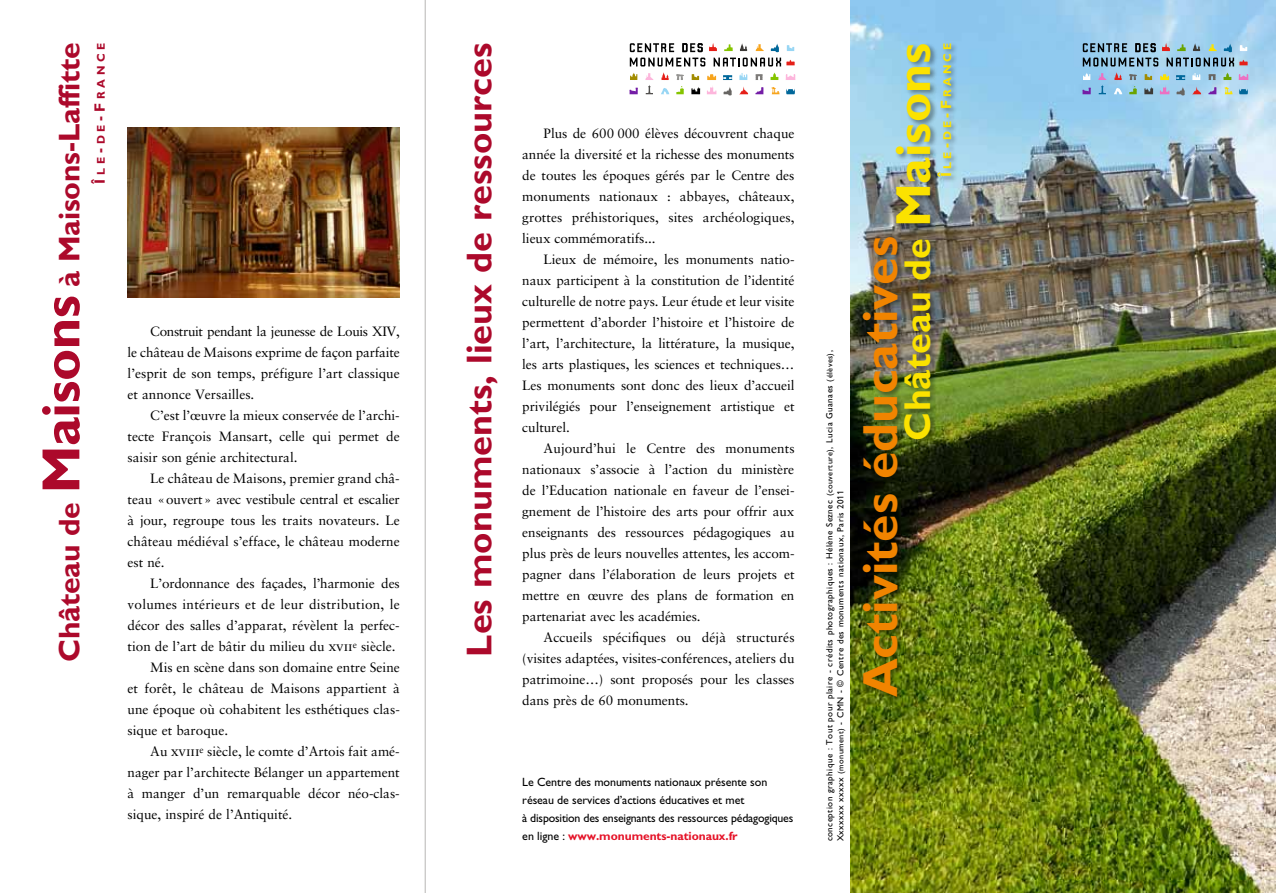
<style>
.page{position:relative;width:1276px;height:893px;background:#fff}
.page>*{position:absolute;margin:0;border:0;box-sizing:border-box;transform-origin:0 0}
.t1{font:700 49.5px "Gill Sans Std";color:#f18400}
.t2{font:700 37.5px "Gill Sans Std";letter-spacing:.005em;color:#fbe200}
.t3{font:700 36px "Gill Sans Std";color:#ac092b}
.t4{font:700 30px "Gill Sans Std";letter-spacing:-.01em;color:#ac092b}
.t5{font:13.5px/21px "Sabon LT Std";color:#000;text-align:justify}
.t6{font:13.5px "Sabon LT Std";letter-spacing:.02em;color:#000}
.t7{font:12px/18px "Gill Sans Std";letter-spacing:-.005em;color:#000}
.t8{font:700 11.25px "Gill Sans Std";letter-spacing:.335em;color:#ac092b}
.t9{font:700 11.25px "Gill Sans Std";letter-spacing:.285em;color:#fbe200}
.t10{font:9px/10.8px "Gill Sans Std";letter-spacing:.05em;color:#000}
.s1{font-size:54px}
.s2{font-size:15px}
.s3{font-weight:700;color:#e51227}
.s4{font-size:8.25px}
.s5{font-family:"Frutiger LT Std";font-size:8.7px}
.s6{font-size:49.5px}
</style>
<div class="page">
<img style="left:128px;top:128px;width:272px;height:170px">
<img style="left:850px;top:0;width:426px;height:893px">
<svg style="left:786px;top:89px;width:9px;height:5px"></svg>
<svg style="left:724px;top:44px;width:8px;height:7px"></svg>
<svg style="left:661px;top:88px;width:8px;height:6px"></svg>
<svg style="left:723px;top:87px;width:9px;height:8px"></svg>
<svg style="left:661px;top:72px;width:7px;height:8px"></svg>
<svg style="left:676px;top:74px;width:8px;height:6px"></svg>
<svg style="left:755px;top:74px;width:8px;height:6px"></svg>
<svg style="left:707px;top:86px;width:9px;height:8px"></svg>
<svg style="left:691px;top:87px;width:9px;height:7px"></svg>
<svg style="left:739px;top:86px;width:9px;height:8px"></svg>
<svg style="left:676px;top:86px;width:8px;height:8px"></svg>
<svg style="left:771px;top:87px;width:8px;height:7px"></svg>
<svg style="left:723px;top:75px;width:9px;height:5px"></svg>
<svg style="left:629px;top:88px;width:9px;height:6px"></svg>
<svg style="left:707px;top:74px;width:9px;height:6px"></svg>
<svg style="left:770px;top:72px;width:8px;height:8px"></svg>
<svg style="left:785px;top:74px;width:10px;height:6px"></svg>
<svg style="left:739px;top:73px;width:8px;height:7px"></svg>
<svg style="left:691px;top:74px;width:8px;height:6px"></svg>
<svg style="left:630px;top:73px;width:7px;height:7px"></svg>
<svg style="left:770px;top:43px;width:9px;height:9px"></svg>
<svg style="left:740px;top:43px;width:7px;height:8px"></svg>
<svg style="left:756px;top:44px;width:7px;height:7px"></svg>
<svg style="left:787px;top:45px;width:7px;height:6px"></svg>
<svg style="left:630px;top:58px;width:75px;height:8px"></svg>
<svg style="left:682px;top:43px;width:20px;height:9px"></svg>
<svg style="left:630px;top:43px;width:44px;height:9px"></svg>
<svg style="left:709px;top:43px;width:8px;height:8px"></svg>
<svg style="left:755px;top:87px;width:8px;height:7px"></svg>
<svg style="left:713px;top:58px;width:82px;height:8px"></svg>
<svg style="left:645px;top:73px;width:8px;height:21px"></svg>
<div style="left:861px;top:41px;width:97px;height:663px;background:#000;opacity:.4"></div>
<hr style="left:425px;top:0;width:1px;height:893px;background:#b7b6b5">
<svg style="left:1239px;top:88px;width:9px;height:6px"></svg>
<svg style="left:1177px;top:44px;width:8px;height:7px"></svg>
<svg style="left:1113px;top:88px;width:9px;height:6px"></svg>
<svg style="left:1176px;top:87px;width:8px;height:8px"></svg>
<svg style="left:1114px;top:72px;width:7px;height:8px"></svg>
<svg style="left:1129px;top:74px;width:8px;height:6px"></svg>
<svg style="left:1208px;top:74px;width:7px;height:6px"></svg>
<svg style="left:1159px;top:86px;width:10px;height:8px"></svg>
<svg style="left:1144px;top:87px;width:9px;height:7px"></svg>
<svg style="left:1192px;top:86px;width:9px;height:8px"></svg>
<svg style="left:1129px;top:86px;width:8px;height:8px"></svg>
<svg style="left:1224px;top:87px;width:8px;height:7px"></svg>
<svg style="left:1176px;top:75px;width:9px;height:5px"></svg>
<svg style="left:1082px;top:88px;width:9px;height:6px"></svg>
<svg style="left:1160px;top:74px;width:9px;height:6px"></svg>
<svg style="left:1223px;top:72px;width:8px;height:8px"></svg>
<svg style="left:1238px;top:74px;width:10px;height:6px"></svg>
<svg style="left:1192px;top:73px;width:8px;height:7px"></svg>
<svg style="left:1144px;top:74px;width:8px;height:6px"></svg>
<svg style="left:1083px;top:73px;width:7px;height:7px"></svg>
<svg style="left:1223px;top:43px;width:9px;height:9px"></svg>
<svg style="left:1193px;top:43px;width:7px;height:8px"></svg>
<svg style="left:1208px;top:44px;width:8px;height:7px"></svg>
<svg style="left:1239px;top:45px;width:8px;height:6px"></svg>
<svg style="left:1082px;top:58px;width:76px;height:8px"></svg>
<svg style="left:1135px;top:43px;width:20px;height:9px"></svg>
<svg style="left:1082px;top:43px;width:45px;height:9px"></svg>
<svg style="left:1162px;top:43px;width:8px;height:8px"></svg>
<svg style="left:1208px;top:87px;width:8px;height:7px"></svg>
<svg style="left:1166px;top:58px;width:81px;height:8px"></svg>
<svg style="left:1098px;top:73px;width:8px;height:21px"></svg>
<h3 class="t4" style="left:51px;top:662px;width:621px;rotate:-90deg">Château de <span class="s1">Maisons</span> à Maisons-Laffitte</h3>
<p class="t8" style="left:94px;top:184px;width:142px;rotate:-90deg"><span class="s2">Î</span>le<span class="s2">-</span>de<span class="s2">-F</span>rance</p>
<p class="t5" style="left:128px;top:321px;width:274px;text-indent:23px">Construit pendant la jeunesse de Louis XIV, le château de Maisons exprime de façon parfaite l’esprit de son temps, préfigure l’art classique et annonce Versailles.</p>
<p class="t5" style="left:128px;top:405px;width:274px;text-indent:23px">C’est l’œuvre la mieux conservée de l’archi&shy;tecte François Mansart, celle qui permet de saisir son génie architectural.</p>
<p class="t5" style="left:128px;top:468px;width:274px;text-indent:23px">Le château de Maisons, premier grand châ&shy;teau «ouvert» avec vestibule central et escalier à jour, regroupe tous les traits novateurs. Le château médiéval s’efface, le château moderne est né.</p>
<p class="t5" style="left:150px;top:573px;width:251px">L’ordonnance des façades, l’harmonie des</p>
<p class="t6" style="left:128px;top:596px;width:274px">volumes intérieurs et de leur distribution, le</p>
<p class="t5" style="left:128px;top:615px;width:274px">décor des salles d’apparat, révèlent la perfec-</p>
<p class="t5" style="left:128px;top:636px;width:269px">tion de l’art de bâtir du milieu du xvii<sup>e</sup> siècle.</p>
<p class="t5" style="left:150px;top:657px;width:251px">Mis en scène dans son domaine entre Seine</p>
<p class="t5" style="left:128px;top:678px;width:274px">et forêt, le château de Maisons appartient à</p>
<p class="t5" style="left:128px;top:699px;width:274px">une époque où cohabitent les esthétiques clas-</p>
<p class="t5" style="left:128px;top:720px;width:102px">sique et baroque.</p>
<p class="t5" style="left:150px;top:741px;width:251px">Au xviii<sup>e</sup> siècle, le comte d’Artois fait amé-</p>
<p class="t5" style="left:128px;top:762px;width:274px">nager par l’architecte Bélanger un appartement</p>
<p class="t5" style="left:128px;top:783px;width:274px">à manger d’un remarquable décor néo-clas-</p>
<p class="t5" style="left:128px;top:804px;width:166px">sique, inspiré de l’Antiquité.</p>
<h3 class="t3" style="left:458px;top:656px;width:615px;rotate:-90deg">Les monuments, lieux de ressources</h3>
<p class="t5" style="left:522px;top:123px;width:274px;text-indent:21px">Plus de 600 000 élèves découvrent chaque année la diversité et la richesse des monuments de toutes les époques gérés par le Centre des monuments nationaux : abbayes, châteaux, grottes préhistoriques, sites archéologiques, lieux commémoratifs...</p>
<p class="t5" style="left:522px;top:249px;width:274px;text-indent:21px">Lieux de mémoire, les monuments natio&shy;naux participent à la constitution de l’identité culturelle de notre pays. Leur étude et leur visite permettent d’aborder l’histoire et l’histoire de l’art, l’architecture, la littérature, la musique, les arts plastiques, les sciences et techniques… Les monuments sont donc des lieux d’accueil privilégiés pour l’enseignement artistique et culturel.</p>
<p class="t5" style="left:522px;top:438px;width:274px;text-indent:21px">Aujourd’hui le Centre des monuments nationaux s’associe à l’action du ministère de l’Education nationale en faveur de l’ensei&shy;gnement de l’histoire des arts pour offrir aux enseignants des ressources pédagogiques au plus près de leurs nouvelles attentes, les accom&shy;pagner dans l’élaboration de leurs projets et mettre en œuvre des plans de formation en partenariat avec les académies.</p>
<p class="t5" style="left:522px;top:627px;width:274px;text-indent:21px">Accueils spécifiques ou déjà structurés (visites adaptées, visites-conférences, ateliers du patrimoine…) sont proposés pour les classes dans près de 60 monuments.</p>
<p class="t7" style="left:522px;top:773px;width:272px">Le Centre des monuments nationaux présente son réseau de services d’actions éducatives et met<br>à disposition des enseignants des ressources pédagogiques en ligne : <span class="s3">www.monuments-nationaux.fr</span></p>
<p class="t10" style="left:824px;top:841px;width:492px;rotate:-90deg">conception graphique : Tout pour plaire - crédits photographiques : Hélène Seznec <span class="s4">(couverture)</span>, Lucia Guanaes <span class="s4">(élèves)</span>,<br>Xxxxxxx xxxxx <span class="s4">(monument)</span> - CMN - © Centre des monuments nationaux, Paris 20<span class="s5">11</span></p>
<h2 class="t2" style="left:895px;top:440px;width:399px;rotate:-90deg">Château de <span class="s6">Maisons</span></h2>
<p class="t9" style="left:940px;top:177px;width:136px;rotate:-90deg"><span class="s2">Î</span>le<span class="s2">-</span>de<span class="s2">-F</span>rance</p>
<h1 class="t1" style="left:851px;top:697px;width:463px;rotate:-90deg">Activités éducatives</h1>
</div>
